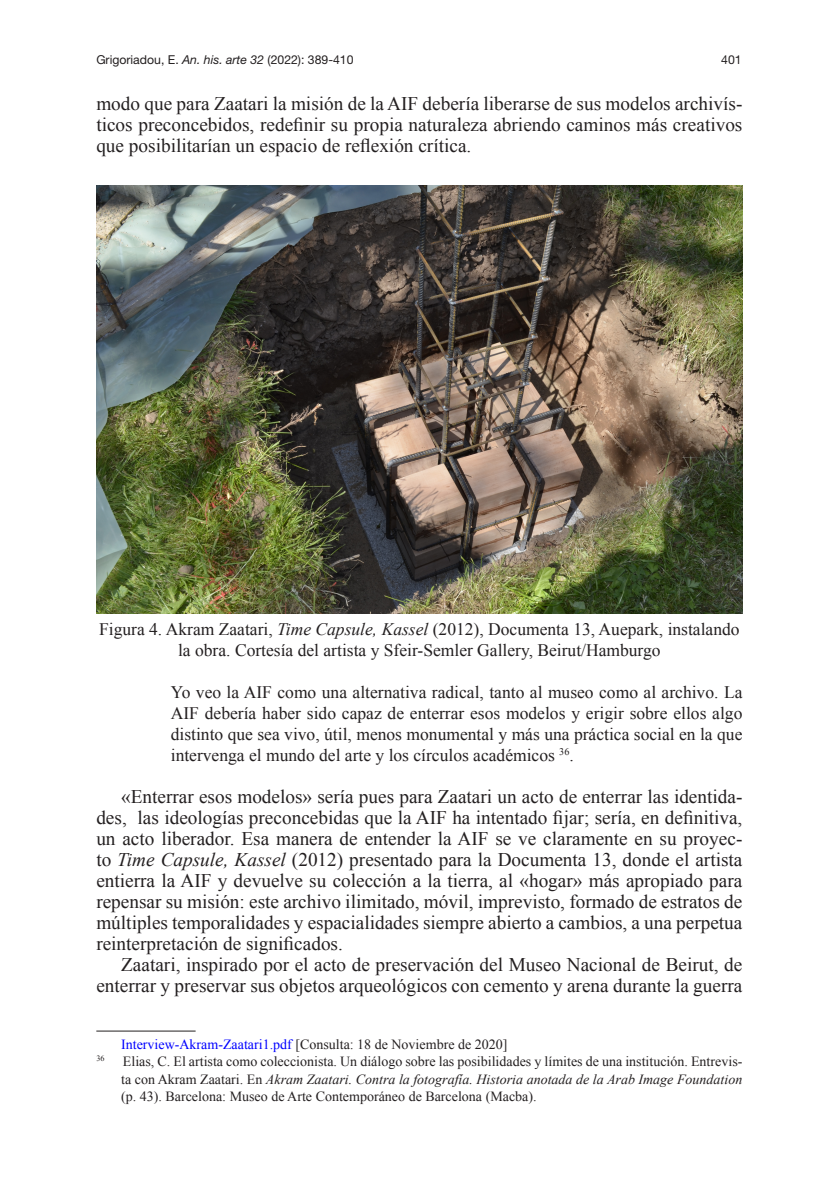
<style>
.page{position:relative;width:838px;height:1185px;background:#fff}
.page>*{position:absolute;margin:0;border:0;box-sizing:border-box;transform-origin:0 0}
.Párrafo_normal_-_ES{font:19.25px/21px "Times New Roman";color:#231f20;text-align:justify}
.Citas{font:17.5px/21px "Times New Roman";color:#231f20;text-align:justify}
.Pie_de_foto{font:17.5px/21px "Times New Roman";color:#231f20;text-align:center}
.Notas_al_pie{font:14px/17.5px "Times New Roman";color:#231f20;text-align:justify}
.t1{font:12.25px "Helvetica Neue LT Pro";color:#231f20}
.Notas_al_pie-2{font:8.22px "Times New Roman";color:#231f20}
.s1{font-style:italic}
.s2{color:#00f}
</style>
<div class="page">
<hr style="left:96px;top:1031px;width:99px;height:1px;background:#231f20">
<img style="left:96px;top:185px;width:646px;height:428px">
<p class="t1" style="left:96px;top:52px;width:259px">Grigoriadou, E. <span class="s1">An. his. arte 32</span> (2022): 389-410</p>
<p class="t1" style="left:721px;top:52px;width:22px">401</p>
<p class="Párrafo_normal_-_ES" style="left:96px;top:92px;width:647px">modo que para Zaatari la misión de la AIF debería liberarse de sus modelos archivís&shy;ticos preconcebidos, redefinir su propia naturaleza abriendo caminos más creativos que posibilitarían un espacio de reflexión crítica.</p>
<p class="Pie_de_foto" style="left:99px;top:618px;width:642px">Figura 4. Akram Zaatari, <span class="s1">Time Capsule, Kassel</span> (2012), Documenta 13, Auepark, instalando la obra. Cortesía del artista y Sfeir-Semler Gallery, Beirut/Hamburgo</p>
<p class="Citas" style="left:171px;top:681px;width:573px">Yo veo la AIF como una alternativa radical, tanto al museo como al archivo. La AIF debería haber sido capaz de enterrar esos modelos y erigir sobre ellos algo distinto que sea vivo, útil, menos monumental y más una práctica social en la que intervenga el mundo del arte y los círculos académicos <sup>36</sup>.</p>
<p class="Párrafo_normal_-_ES" style="left:96px;top:785px;width:647px;text-indent:25px">«Enterrar esos modelos» sería pues para Zaatari un acto de enterrar las identida&shy;des, las ideologías preconcebidas que la AIF ha intentado fijar; sería, en definitiva, un acto liberador. Esa manera de entender la AIF se ve claramente en su proyec&shy;to <span class="s1">Time Capsule, Kassel</span> (2012) presentado para la Documenta 13, donde el artista entierra la AIF y devuelve su colección a la tierra, al «hogar» más apropiado para repensar su misión: este archivo ilimitado, móvil, imprevisto, formado de estratos de múltiples temporalidades y espacialidades siempre abierto a cambios, a una perpetua reinterpretación de significados.</p>
<p class="Párrafo_normal_-_ES" style="left:96px;top:953px;width:647px;text-align:right">Zaatari, inspirado por el acto de preservación del Museo Nacional de Beirut, de enterrar y preservar sus objetos arqueológicos con cemento y arena durante la guerra</p>
<p class="Notas_al_pie" style="left:121px;top:1035px;width:388px"><span class="s2">Interview-Akram-Zaatari1.pdf</span> [Consulta: 18 de Noviembre de 2020]</p>
<p class="Notas_al_pie-2" style="left:96px;top:1053px;width:10px">36</p>
<p class="Notas_al_pie" style="left:121px;top:1052px;width:622px">Elias, C. El artista como coleccionista. Un diálogo sobre las posibilidades y límites de una institución. Entrevis&shy;ta con Akram Zaatari. En <span class="s1">Akram Zaatari. Contra la fotografía. Historia anotada de la Arab Image Foundation </span>(p. 43). Barcelona: Museo de Arte Contemporáneo de Barcelona (Macba).</p>
</div>
